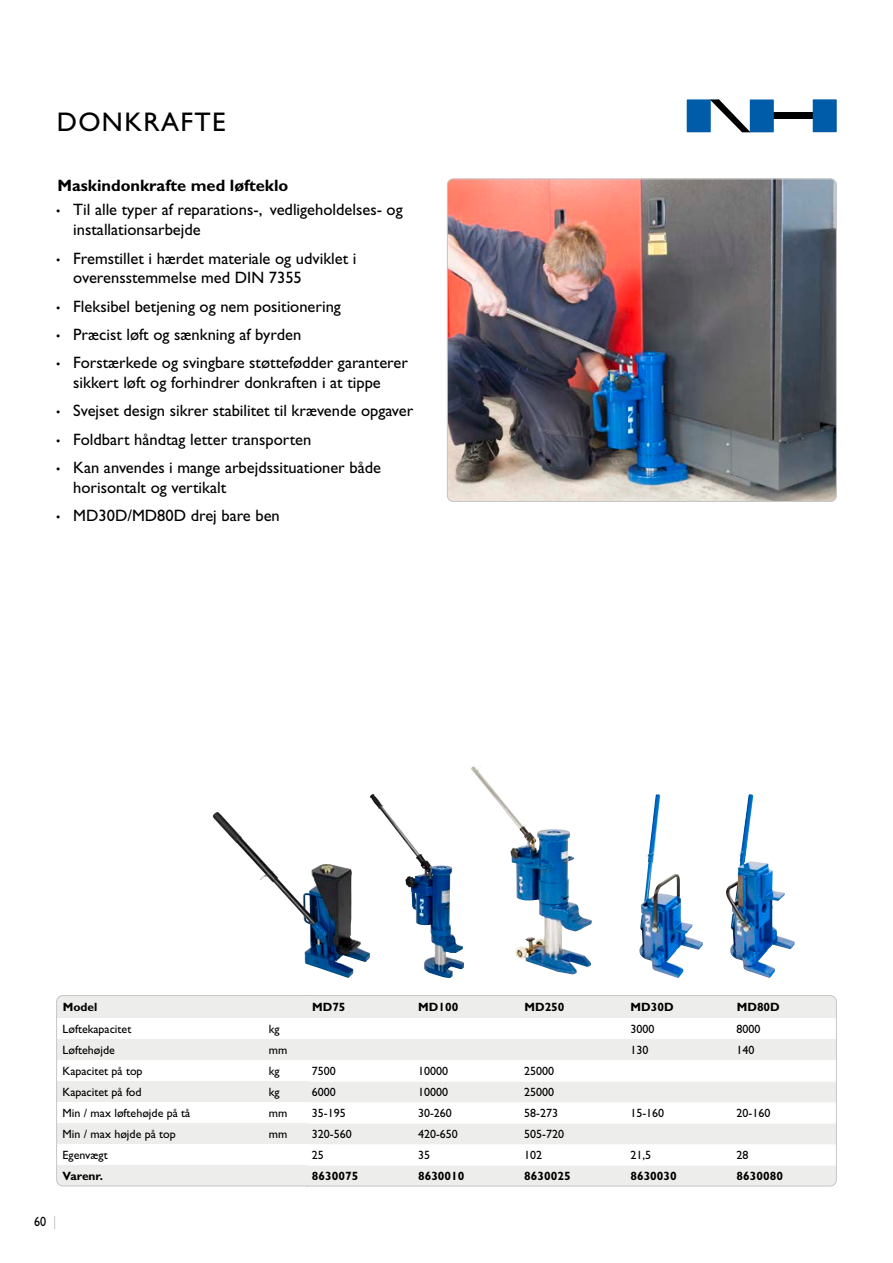
<style>
.page{position:relative;width:893px;height:1263px;background:#fff}
.page>*{position:absolute;margin:0;border:0;box-sizing:border-box;transform-origin:0 0}
.t1{font:27px "Gill Sans";letter-spacing:.05em;color:#000}
.t2{font:16.5px/19.8px "Gill Sans";color:#000}
.t3{font:700 16.5px "Gill Sans";color:#000}
.t4{font:13.5px "Gill Sans";color:#000;scale:.9 1}
.t5{font:12px "Gill Sans";color:#000}
.t6{font:700 12px "Gill Sans";color:#000}
.s1{font-size:12px}
.s2{color:#c5c5c5}
</style>
<div class="page">
<svg style="left:687px;top:99px;width:150px;height:33px"></svg>
<img style="left:471px;top:766px;width:116px;height:208px">
<img style="left:370px;top:794px;width:94px;height:184px">
<img style="left:213px;top:812px;width:157px;height:166px">
<img style="left:447px;top:179px;width:390px;height:323px">
<div style="left:447px;top:179px;width:390px;height:323px;border:1px solid #c5c5c5;border-radius:6px"></div>
<img style="left:639px;top:794px;width:64px;height:184px">
<img style="left:726px;top:794px;width:69px;height:184px">
<svg style="left:309px;top:995px;width:528px;height:192px"></svg>
<svg style="left:56px;top:995px;width:253px;height:192px"></svg>
<h1 class="t1" style="left:57px;top:106px;width:170px">DONKRAFTE</h1>
<p class="t3" style="left:57px;top:176px;width:232px">Maskindonkrafte med løfteklo</p>
<p class="t2" style="left:73px;top:200px;width:331px;text-indent:-17px"><span class="s1">•</span> Til alle typer af reparations-, vedligeholdelses- og installationsarbejde</p>
<p class="t2" style="left:73px;top:248px;width:285px;text-indent:-17px"><span class="s1">•</span> Fremstillet i hærdet materiale og udviklet i overensstemmelse med DIN 7355</p>
<p class="t2" style="left:56px;top:296px;width:286px"><span class="s1">•</span> Fleksibel betjening og nem positionering</p>
<p class="t2" style="left:56px;top:325px;width:247px"><span class="s1">•</span> Præcist løft og sænkning af byrden</p>
<p class="t2" style="left:73px;top:353px;width:336px;text-indent:-17px"><span class="s1">•</span> Forstærkede og svingbare støttefødder garanterer sikkert løft og forhindrer donkraften i at tippe</p>
<p class="t2" style="left:56px;top:401px;width:358px"><span class="s1">•</span> Svejset design sikrer stabilitet til krævende opgaver</p>
<p class="t2" style="left:56px;top:429px;width:257px"><span class="s1">•</span> Foldbart håndtag letter transporten</p>
<p class="t2" style="left:73px;top:458px;width:309px;text-indent:-17px"><span class="s1">•</span> Kan anvendes i mange arbejdssituationer både horisontalt og vertikalt</p>
<p class="t2" style="left:56px;top:506px;width:225px"><span class="s1">•</span> MD30D/MD80D drej bare ben</p>
<p class="t6" style="left:63px;top:1000px;width:36px">Model</p>
<p class="t5" style="left:63px;top:1022px;width:70px">Løftekapacitet</p>
<p class="t5" style="left:269px;top:1022px;width:12px">kg</p>
<p class="t5" style="left:63px;top:1043px;width:54px">Løftehøjde</p>
<p class="t5" style="left:269px;top:1043px;width:20px">mm</p>
<p class="t5" style="left:63px;top:1064px;width:82px">Kapacitet på top</p>
<p class="t5" style="left:269px;top:1064px;width:12px">kg</p>
<p class="t5" style="left:63px;top:1085px;width:81px">Kapacitet på fod</p>
<p class="t5" style="left:269px;top:1085px;width:12px">kg</p>
<p class="t5" style="left:63px;top:1106px;width:129px">Min / max løftehøjde på tå</p>
<p class="t5" style="left:269px;top:1106px;width:20px">mm</p>
<p class="t5" style="left:63px;top:1127px;width:115px">Min / max højde på top</p>
<p class="t5" style="left:269px;top:1127px;width:20px">mm</p>
<p class="t5" style="left:63px;top:1148px;width:47px">Egenvægt</p>
<p class="t6" style="left:63px;top:1169px;width:42px">Varenr.</p>
<p class="t4" style="left:34px;top:1213px;width:26px">60 <span class="s2">|</span></p>
<p class="t6" style="left:312px;top:1000px;width:35px">MD75</p>
<p class="t6" style="left:418px;top:1000px;width:42px">MD100</p>
<p class="t6" style="left:524px;top:1000px;width:42px">MD250</p>
<p class="t6" style="left:631px;top:1000px;width:45px">MD30D</p>
<p class="t6" style="left:737px;top:1000px;width:45px">MD80D</p>
<p class="t5" style="left:630px;top:1022px;width:25px">3000</p>
<p class="t5" style="left:737px;top:1022px;width:25px">8000</p>
<p class="t5" style="left:630px;top:1043px;width:19px">130</p>
<p class="t5" style="left:737px;top:1043px;width:19px">140</p>
<p class="t5" style="left:312px;top:1064px;width:25px">7500</p>
<p class="t5" style="left:418px;top:1064px;width:31px">10000</p>
<p class="t5" style="left:524px;top:1064px;width:31px">25000</p>
<p class="t5" style="left:312px;top:1085px;width:25px">6000</p>
<p class="t5" style="left:418px;top:1085px;width:31px">10000</p>
<p class="t5" style="left:524px;top:1085px;width:31px">25000</p>
<p class="t5" style="left:312px;top:1106px;width:35px">35-195</p>
<p class="t5" style="left:418px;top:1106px;width:35px">30-260</p>
<p class="t5" style="left:524px;top:1106px;width:35px">58-273</p>
<p class="t5" style="left:630px;top:1106px;width:35px">15-160</p>
<p class="t5" style="left:737px;top:1106px;width:35px">20-160</p>
<p class="t5" style="left:312px;top:1127px;width:41px">320-560</p>
<p class="t5" style="left:418px;top:1127px;width:41px">420-650</p>
<p class="t5" style="left:524px;top:1127px;width:41px">505-720</p>
<p class="t5" style="left:312px;top:1148px;width:13px">25</p>
<p class="t5" style="left:418px;top:1148px;width:13px">35</p>
<p class="t5" style="left:524px;top:1148px;width:19px">102</p>
<p class="t5" style="left:630px;top:1148px;width:22px">21,5</p>
<p class="t5" style="left:737px;top:1148px;width:13px">28</p>
<p class="t6" style="left:312px;top:1169px;width:48px">8630075</p>
<p class="t6" style="left:418px;top:1169px;width:48px">8630010</p>
<p class="t6" style="left:524px;top:1169px;width:48px">8630025</p>
<p class="t6" style="left:630px;top:1169px;width:48px">8630030</p>
<p class="t6" style="left:737px;top:1169px;width:48px">8630080</p>
</div>
